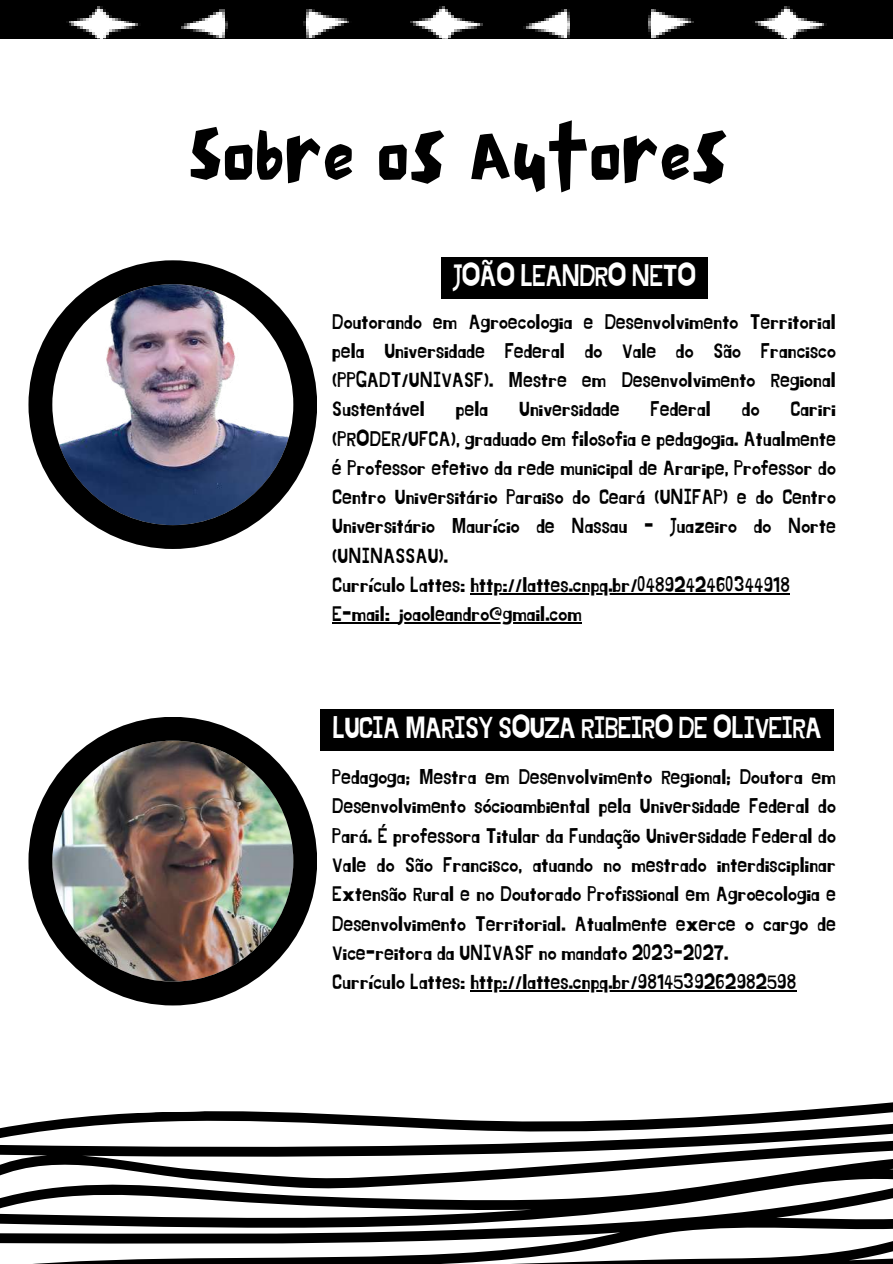
<style>
.page{position:relative;width:893px;height:1264px;background:#fff}
.page>*{position:absolute;margin:0;border:0;box-sizing:border-box;transform-origin:0 0}
.t1{font:75px "NF PAGKAKI Regular";color:#000}
.t2{font:30px "Jingleberry";letter-spacing:-.035em;color:#fff}
.t3{font:21px/29.2px "Jingleberry";color:#000}
</style>
<div class="page">
<img style="left:28px;top:717px;width:289px;height:288px">
<svg style="left:28px;top:260px;width:289px;height:289px"></svg>
<svg style="left:0;top:1102px;width:892px;height:161px"></svg>
<hr style="left:470px;top:593px;width:319px;height:1px;background:#000">
<hr style="left:332px;top:622px;width:58px;height:1px;background:#000">
<hr style="left:399px;top:622px;width:183px;height:1px;background:#000">
<hr style="left:470px;top:990px;width:326px;height:1px;background:#000">
<div style="left:441px;top:257px;width:266px;height:42px;background:#000"></div>
<div style="left:320px;top:709px;width:513px;height:41px;background:#000"></div>
<img style="left:0;top:0;width:892px;height:38px">
<h1 class="t1" style="left:188px;top:110px;width:541px">Sobre os Autores</h1>
<h2 class="t2" style="left:453px;top:262px;width:244px">JOÃO LEANDRO NETO</h2>
<p class="t3" style="left:332px;top:308px;width:505px;text-align:justify">Doutorando em Agroecologia e Desenvolvimento Territorial pela Universidade Federal do Vale do São Francisco (PPGADT/UNIVASF). Mestre em Desenvolvimento Regional Sustentável</p>
<p class="t3" style="left:456px;top:395px;width:34px">pela</p>
<p class="t3" style="left:519px;top:395px;width:102px">Universidade</p>
<p class="t3" style="left:650px;top:395px;width:62px">Federal</p>
<p class="t3" style="left:741px;top:395px;width:19px">do</p>
<p class="t3" style="left:332px;top:395px;width:505px;text-indent:458px">Cariri (PRODER/UFCA), graduado em filosofia e pedagogia. Atualmente é Professor efetivo da rede municipal de Araripe, Professor do Centro Universitário Paraiso do Ceará (UNIFAP) e do Centro Universitário Maurício de Nassau - Juazeiro do Norte (UNINASSAU).<br>Currículo Lattes: http://lattes.cnpq.br/0489242460344918<br>E-mail: joaoleandro@gmail.com</p>
<h2 class="t2" style="left:332px;top:713px;width:491px">LUCIA MARISY SOUZA RIBEIRO DE OLIVEIRA</h2>
<p class="t3" style="left:332px;top:763px;width:505px">Pedagoga; Mestra em Desenvolvimento Regional; Doutora em Desenvolvimento sócioambiental pela Universidade Federal do Pará. É professora Titular da Fundação Universidade Federal do Vale do São Francisco, atuando no mestrado interdisciplinar Extensão Rural e no Doutorado Profissional em Agroecologia e Desenvolvimento Territorial. Atualmente exerce o cargo de Vice-reitora da UNIVASF no mandato 2023-2027.<br>Currículo Lattes: http://lattes.cnpq.br/9814539262982598</p>
</div>
